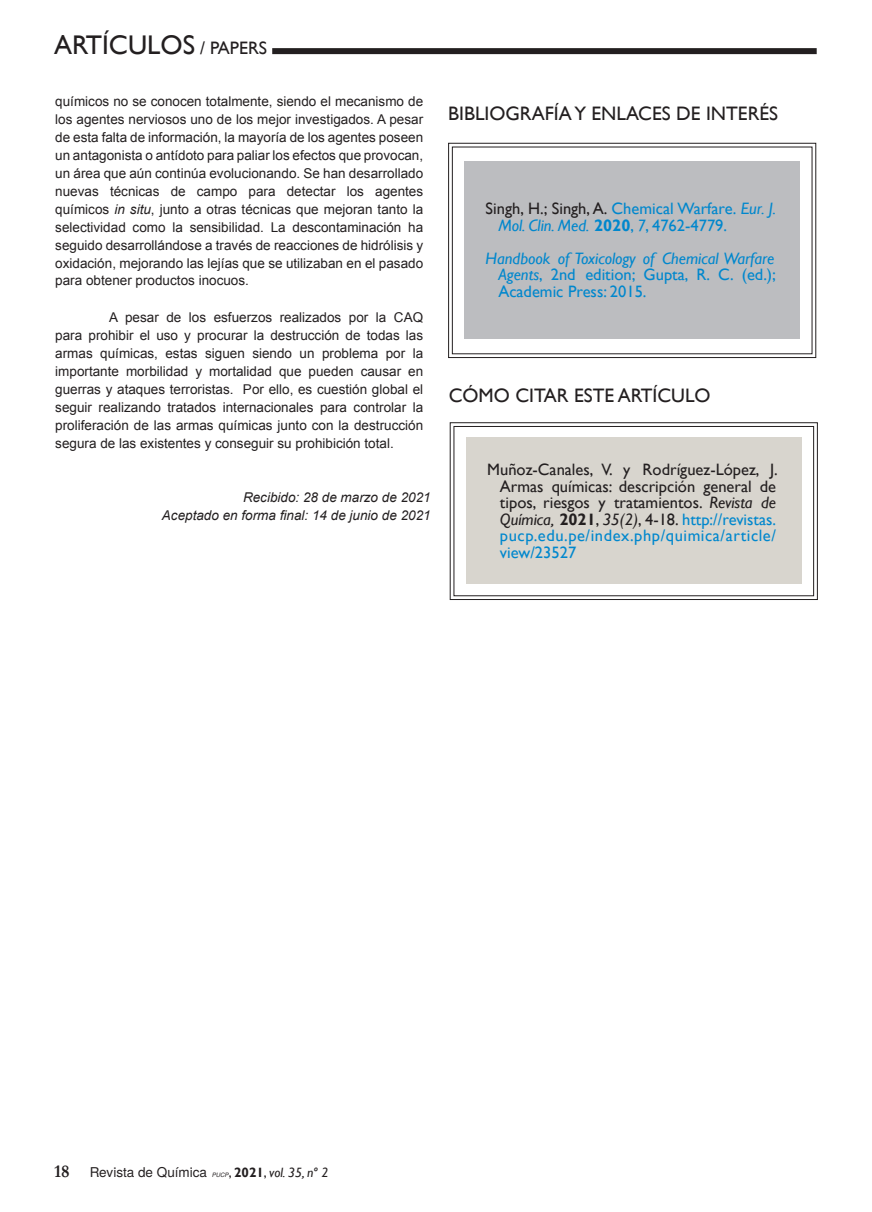
<style>
.page{position:relative;width:872px;height:1212px;background:#fff}
.page>*{position:absolute;margin:0;border:0;box-sizing:border-box;transform-origin:0 0}
.t1{font:27px "Gill Sans";color:#231f20}
.referencias{font:19.5px "Gill Sans";color:#231f20}
.t2{font:700 18px "Garamond";color:#231f20}
.Bibliografía{font:16.5px/16.5px "Gill Sans";letter-spacing:.035em;color:#231f20;text-align:justify}
.Bibliografía-2{font:16.5px/16.5px "Gill Sans";color:#0087cd}
.t3{font:13.5px/18px "Arial";color:#231f20;text-align:justify}
.t4{font:italic 13.5px "Arial";color:#231f20}
.t5{font:13.5px "Te X Gyre Heros";color:#231f20}
.t6{font:italic 13.5px "Gill Sans";color:#231f20}
.t7{font:italic 6px "Te X Gyre Heros";color:#231f20}
.s1{font-size:18px}
.s2{font-style:italic}
.s3{font-style:inherit}
.s4{color:#231f20}
.s5{font-weight:700}
.s6{color:#0087cd}
.s7{font-style:normal}
.s8{font-weight:700;font-style:normal}
</style>
<div class="page">
<div style="left:272px;top:48px;width:544px;height:6px;background:#231f20"></div>
<svg style="left:448px;top:142px;width:368px;height:216px"></svg>
<div style="left:464px;top:161px;width:336px;height:177px;background:#bcbdc0"></div>
<svg style="left:449px;top:422px;width:369px;height:178px"></svg>
<div style="left:453px;top:426px;width:361px;height:170px;border:1px solid #231f20"></div>
<div style="left:466px;top:437px;width:335px;height:147px;background:#d8d5ce"></div>
<h1 class="t1" style="left:54px;top:30px;width:215px">ARTÍCULOS <span class="s1">/ PAPERS</span></h1>
<p class="t3" style="left:55px;top:92px;width:369px">químicos no se conocen totalmente, siendo el mecanismo de los agentes nerviosos uno de los mejor investigados. A pesar de esta falta de información, la mayoría de los agentes poseen un antagonista o antídoto para paliar los efectos que provocan, un área que aún continúa evolucionando. Se han desarrollado nuevas técnicas de campo para detectar los agentes químicos <span class="s2">in situ</span>, junto a otras técnicas que mejoran tanto la selectividad como la sensibilidad. La descontaminación ha seguido desarrollándose a través de reacciones de hidrólisis y oxidación, mejorando las lejías que se utilizaban en el pasado para obtener productos inocuos.</p>
<p class="t3" style="left:55px;top:308px;width:369px;text-indent:54px">A pesar de los esfuerzos realizados por la CAQ para prohibir el uso y procurar la destrucción de todas las armas químicas, estas siguen siendo un problema por la importante morbilidad y mortalidad que pueden causar en guerras y ataques terroristas. Por ello, es cuestión global el seguir realizando tratados internacionales para controlar la proliferación de las armas químicas junto con la destrucción segura de las existentes y conseguir su prohibición total.</p>
<p class="t4" style="left:243px;top:488px;width:189px">Recibido: 28 de marzo de 2021</p>
<p class="t4" style="left:162px;top:506px;width:270px">Aceptado en forma final: <span class="s3">14</span> de junio de 2021</p>
<p class="referencias" style="left:448px;top:102px;width:331px">BIBLIOGRAFÍA Y ENLACES DE INTERÉS</p>
<p class="Bibliografía-2" style="left:498px;top:201px;width:279px;text-indent:-13px"><span class="s4">Singh, H.; Singh, A.</span> Chemical Warfare. <span class="s2">Eur. J.<br>Mol. Clin. Med.</span> <span class="s5">2020</span>, <span class="s2">7</span>, 4762-4779.</p>
<p class="Bibliografía-2" style="left:498px;top:250px;width:279px;text-align:justify;text-indent:-13px"><span class="s2">Handbook of Toxicology of Chemical Warfare Agents</span>, 2nd edition; Gupta, R. C. (ed.); Academic Press: 2015.</p>
<p class="referencias" style="left:449px;top:384px;width:263px">CÓMO CITAR ESTE ARTÍCULO</p>
<p class="Bibliografía" style="left:500px;top:462px;width:279px;text-indent:-13px">Muñoz-Canales, V. y Rodríguez-López, J.<br>Armas químicas: descripción general de tipos, riesgos y tratamientos. <span class="s2">Revista de Química,</span> <span class="s5">2021</span>, <span class="s2">35(2)</span>, 4-18. <span class="s6">http://revistas. pucp.edu.pe/index.php/quimica/article/ view/23527</span></p>
<h3 class="t2" style="left:54px;top:1160px;width:17px">18</h3>
<p class="t5" style="left:90px;top:1162px;width:119px">Revista de Química</p>
<p class="t7" style="left:212px;top:1170px;width:18px">PUCP</p>
<p class="t6" style="left:229px;top:1165px;width:101px"><span class="s7">,</span> <span class="s8">2021</span><span class="s7">,</span> vol. 35, nº 2</p>
</div>
